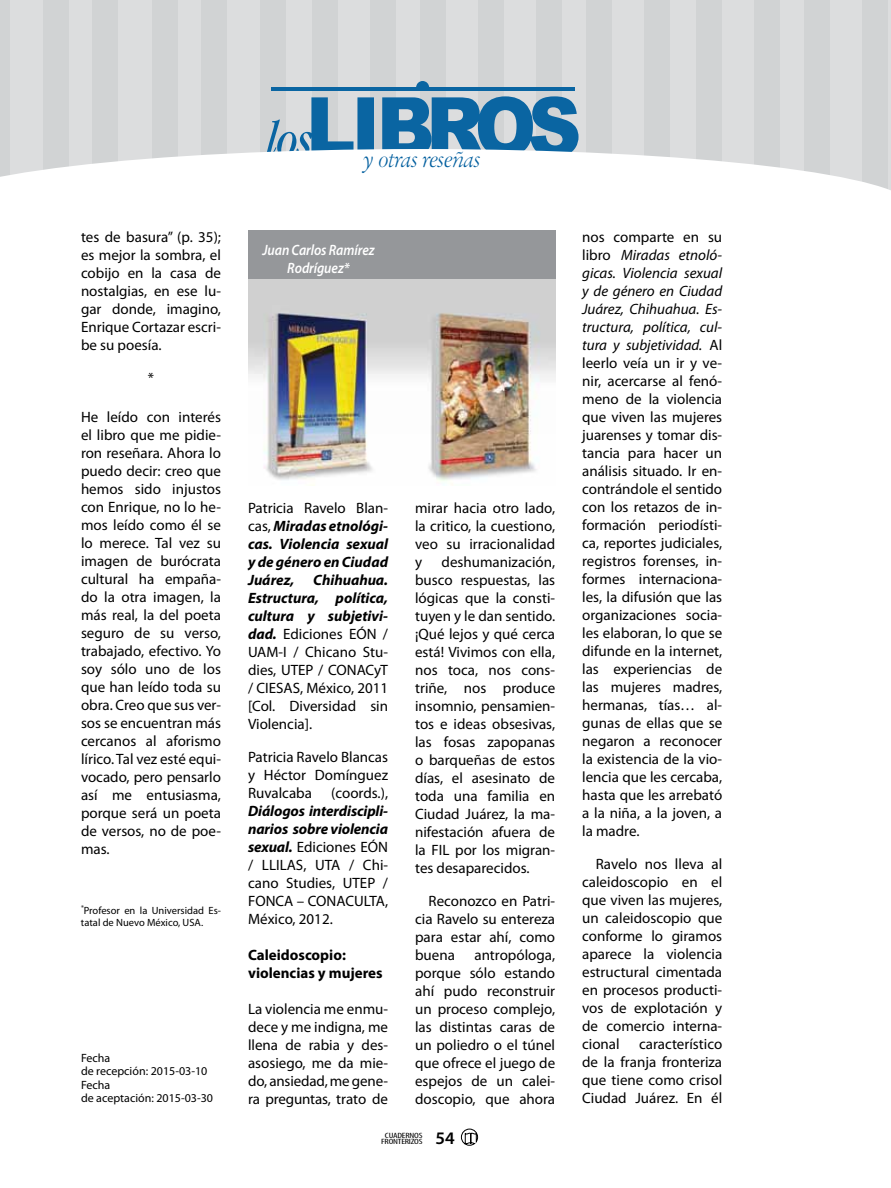
<style>
.page{position:relative;width:891px;height:1188px;background:#fff}
.page>*{position:absolute;margin:0;border:0;box-sizing:border-box;transform-origin:0 0}
.t1{font:italic 300 24px "Garamand Classic";letter-spacing:-.02em;color:#005e9e;scale:.9 1}
.t2{font:600 17.7px "Myriad Pro";color:#000}
.t3{font:15px/18px "Myriad Pro";color:#000;text-align:justify}
.t4{font:italic 700 15px/18px "Myriad Pro";color:#000;text-align:justify}
.t5{font:700 15px/18px "Myriad Pro";color:#000}
.t6{font:italic 600 15px/18px "Myriad Pro";letter-spacing:-.005em;color:#fff;text-align:center;scale:.9 1}
.t7{font:12px/13.5px "Myriad Pro";color:#000}
.t8{font:10.5px/12px "Myriad Pro";color:#000}
.t9{font:condensed 7.65px/6px "Myriad Pro";letter-spacing:-.02em;color:#000;text-align:center;scale:1.37 1}
.s1{font-weight:400;font-style:normal}
.s2{font-weight:700;font-style:italic}
.s3{font-style:italic}
</style>
<div class="page">
<div style="left:10px;top:0;width:880px;height:149px;background:#dcddde"></div>
<div style="left:862px;top:0;width:26px;height:192px;background:#d1d3d4"></div>
<div style="left:478px;top:0;width:26px;height:192px;background:#d1d3d4"></div>
<div style="left:644px;top:0;width:26px;height:192px;background:#d1d3d4"></div>
<div style="left:260px;top:0;width:26px;height:192px;background:#d1d3d4"></div>
<div style="left:754px;top:0;width:26px;height:192px;background:#d1d3d4"></div>
<div style="left:370px;top:0;width:26px;height:192px;background:#d1d3d4"></div>
<div style="left:536px;top:0;width:26px;height:192px;background:#d1d3d4"></div>
<div style="left:152px;top:0;width:26px;height:192px;background:#d1d3d4"></div>
<div style="left:43px;top:0;width:26px;height:192px;background:#d1d3d4"></div>
<div style="left:804px;top:0;width:26px;height:192px;background:#d1d3d4"></div>
<div style="left:420px;top:0;width:26px;height:192px;background:#d1d3d4"></div>
<div style="left:586px;top:0;width:26px;height:192px;background:#d1d3d4"></div>
<div style="left:202px;top:0;width:25px;height:192px;background:#d1d3d4"></div>
<div style="left:92px;top:0;width:26px;height:192px;background:#d1d3d4"></div>
<div style="left:696px;top:0;width:26px;height:192px;background:#d1d3d4"></div>
<div style="left:312px;top:0;width:26px;height:192px;background:#d1d3d4"></div>
<div style="left:0;top:0;width:10px;height:192px;background:#d1d3d4"></div>
<svg style="left:267px;top:96px;width:312px;height:53px"></svg>
<hr style="left:271px;top:87px;width:304px;height:4px;background:#0a65a2">
<svg style="left:416px;top:81px;width:13px;height:6px"></svg>
<svg style="left:0;top:149px;width:890px;height:43px"></svg>
<svg style="left:890px;top:0;width:1px;height:190px"></svg>
<div style="left:248px;top:230px;width:307px;height:204px;background:#95979a"></div>
<svg style="left:461px;top:1129px;width:17px;height:17px"></svg>
<img style="left:248px;top:279px;width:307px;height:207px">
<p class="t3" style="left:81px;top:228px;width:142px">tes de basura” (p. 35); es mejor la sombra, el cobijo en la casa de nostalgias, en ese lu&shy;gar donde, imagino, Enrique Cortazar escri&shy;be su poesía.</p>
<p class="t3" style="left:148px;top:369px;width:8px">*</p>
<p class="t3" style="left:81px;top:408px;width:142px">He leído con interés el libro que me pidie&shy;ron reseñara. Ahora lo puedo decir: creo que hemos sido injustos con Enrique, no lo he&shy;mos leído como él se lo merece. Tal vez su imagen de burócrata cultural ha empaña&shy;do la otra imagen, la más real, la del poeta seguro de su verso, trabajado, efectivo. Yo soy sólo uno de los que han leído toda su obra. Creo que sus ver&shy;sos se encuentran más cercanos al aforismo lírico. Tal vez esté equi&shy;vocado, pero pensarlo así me entusiasma, porque será un poeta de versos, no de poe&shy;mas.</p>
<p class="t8" style="left:81px;top:905px;width:142px"><sup>*</sup>Profesor en la Universidad Es&shy;tatal de Nuevo México, USA.</p>
<p class="t7" style="left:81px;top:1051px;width:134px">Fecha<br>de recepción: 2015-03-10<br>Fecha<br>de aceptación: 2015-03-30</p>
<h1 class="t1" style="left:364px;top:144px;width:131px">y otras reseñas</h1>
<p class="t6" style="left:262px;top:241px;width:126px">Juan Carlos Ramírez<br>Rodríguez*</p>
<p class="t4" style="left:248px;top:499px;width:142px"><span class="s1">Patricia Ravelo Blan&shy;cas,</span> Miradas etnológi&shy;cas. Violencia sexual y de género en Ciudad Juárez,</p>
<p class="t3" style="left:248px;top:571px;width:142px;text-indent:65px"><span class="s2">Chihuahua.<br>Estructura, política, cultura y subjetivi&shy;dad.</span> Ediciones EÓN / UAM-I / Chicano Stu&shy;dies, UTEP / CONACyT / CIESAS, México, 2011 [Col. Diversidad sin Violencia].</p>
<p class="t3" style="left:248px;top:748px;width:142px">Patricia Ravelo Blancas y Héctor Domínguez Ruvalcaba</p>
<p class="t3" style="left:331px;top:784px;width:58px">(coords.),</p>
<p class="t3" style="left:248px;top:802px;width:142px"><span class="s2">Diálogos interdiscipli&shy;narios sobre violencia sexual.</span> Ediciones EÓN / LLILAS, UTA / Chi&shy;cano Studies, UTEP / FONCA – CONACULTA, México, 2012.</p>
<p class="t5" style="left:248px;top:946px;width:136px">Caleidoscopio: violencias y mujeres</p>
<p class="t3" style="left:248px;top:1000px;width:142px">La violencia me enmu&shy;dece y me indigna, me llena de rabia y des&shy;asosiego, me da mie&shy;do, ansiedad, me gene&shy;ra preguntas, trato de</p>
<p class="t3" style="left:415px;top:499px;width:142px">mirar hacia otro lado, la critico, la cuestiono, veo su irracionalidad y</p>
<p class="t3" style="left:415px;top:553px;width:142px;text-indent:26px">deshumanización, busco respuestas, las lógicas que la consti&shy;tuyen y le dan sentido. ¡Qué lejos y qué cerca está! Vivimos con ella, nos toca, nos cons&shy;triñe, nos produce insomnio, pensamien&shy;tos e ideas obsesivas, las fosas zapopanas o barqueñas de estos días, el asesinato de toda una familia en Ciudad Juárez, la ma&shy;nifestación afuera de la FIL por los migran&shy;tes desaparecidos.</p>
<p class="t3" style="left:415px;top:892px;width:142px;text-indent:14px">Reconozco en Patri&shy;cia Ravelo su entereza para estar ahí, como buena</p>
<p class="t3" style="left:415px;top:946px;width:142px;text-indent:59px">antropóloga, porque sólo estando ahí pudo reconstruir un proceso complejo, las distintas caras de un poliedro o el túnel que ofrece el juego de espejos de un calei&shy;doscopio, que ahora</p>
<p class="t9" style="left:381px;top:1132px;width:32px">CUADERNOS<br>FRONTERIZOS</p>
<p class="t2" style="left:435px;top:1127px;width:21px">54</p>
<p class="t3" style="left:582px;top:228px;width:142px">nos comparte en su libro <span class="s3">Miradas etnoló&shy;gicas. Violencia sexual y de género en Ciudad Juárez, Chihuahua. Es&shy;tructura, política, cul&shy;tura y subjetividad.</span> Al leerlo veía un ir y ve&shy;nir, acercarse al fenó&shy;meno de la violencia que viven las mujeres juarenses y tomar dis&shy;tancia para hacer un análisis situado. Ir en&shy;contrándole el sentido con los retazos de in&shy;formación periodísti&shy;ca, reportes judiciales, registros forenses, in&shy;formes internaciona&shy;les, la difusión que las organizaciones socia&shy;les elaboran, lo que se difunde en la internet, las experiencias de las mujeres madres, hermanas, tías… al&shy;gunas de ellas que se negaron a reconocer la existencia de la vio&shy;lencia que les cercaba, hasta que les arrebató a la niña, a la joven, a la madre.</p>
<p class="t3" style="left:582px;top:855px;width:142px;text-indent:14px">Ravelo nos lleva al caleidoscopio en el que viven las mujeres, un caleidoscopio que conforme lo giramos aparece la violencia estructural cimentada en procesos producti&shy;vos de explotación y de comercio interna&shy;cional</p>
<p class="t3" style="left:582px;top:1035px;width:142px;text-indent:57px">característico de la franja fronteriza que tiene como crisol Ciudad Juárez. En él</p>
</div>
